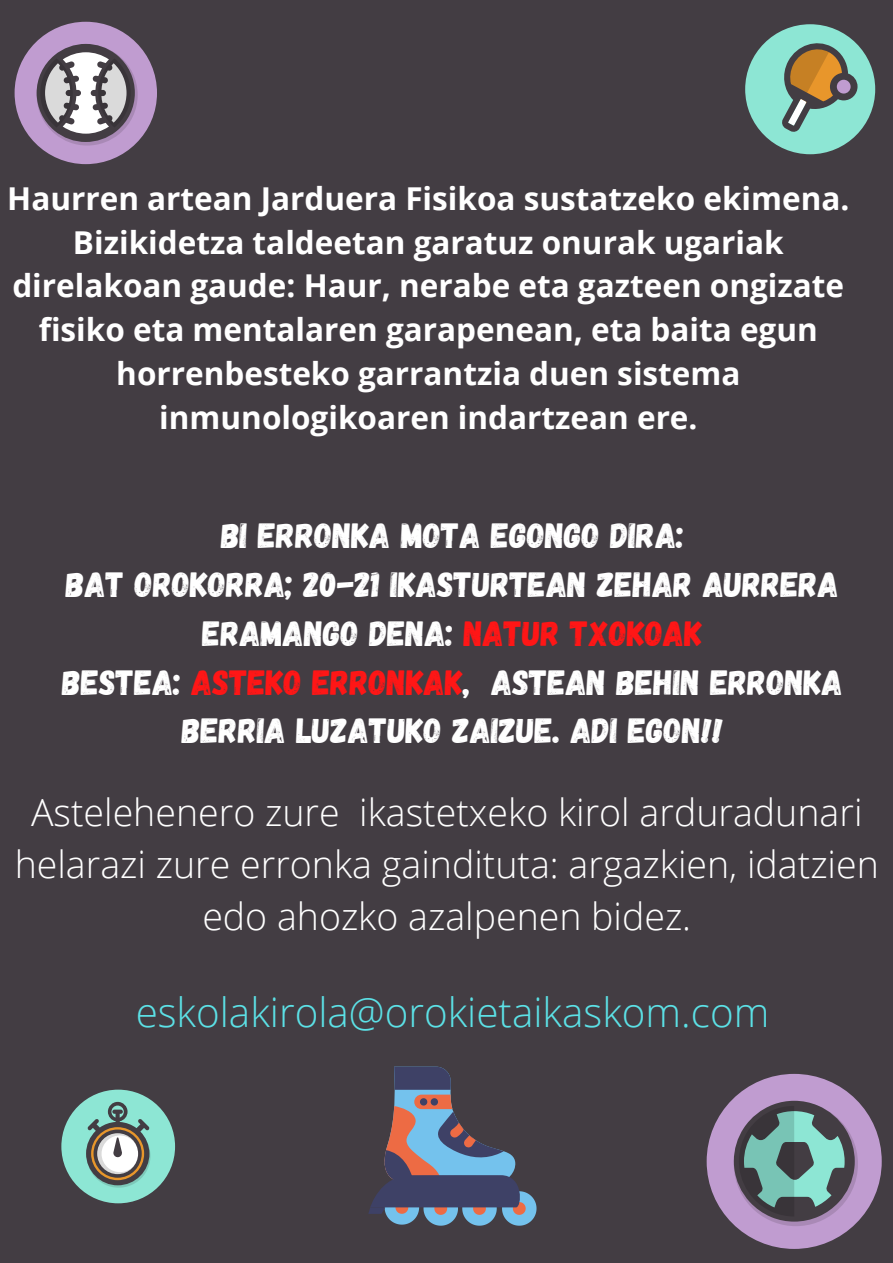
<style>
.page{position:relative;width:893px;height:1263px;background:#433d43}
.page>*{position:absolute;margin:0;border:0;box-sizing:border-box;transform-origin:0 0}
.t1{font:300 40.35px "Open Sans";color:#5ce1e6}
.t2{font:300 37.5px/52.3px "Open Sans";color:#fff;text-align:center}
.t3{font:35.03px/48.8px "Gagalin";color:#fff;text-align:center}
.t4{font:700 31.5px/43.9px "Open Sans";color:#fff;text-align:center}
.s1{color:#ff1616}
</style>
<div class="page">
<div style="left:15px;top:22px;width:142px;height:142px;background:#c09cd0;border-radius:50%"></div>
<svg style="left:37px;top:44px;width:101px;height:102px"></svg>
<svg style="left:40px;top:58px;width:33px;height:69px;background:#8e8b8e"></svg>
<svg style="left:98px;top:58px;width:33px;height:69px;background:#8e8c8e"></svg>
<div style="left:745px;top:24px;width:130px;height:130px;background:#8de6d4;border-radius:50%"></div>
<svg style="left:782px;top:36px;width:75px;height:96px"></svg>
<div style="left:706px;top:1074px;width:175px;height:175px;background:#c09cd0;border-radius:50%"></div>
<svg style="left:733px;top:1101px;width:125px;height:125px"></svg>
<div style="left:61px;top:1089px;width:114px;height:114px;background:#8de6d4;border-radius:50%"></div>
<svg style="left:86px;top:1102px;width:64px;height:86px"></svg>
<svg style="left:368px;top:1067px;width:168px;height:159px"></svg>
<p class="t4" style="left:7px;top:175px;width:843px">Haurren artean Jarduera Fisikoa sustatzeko ekimena.<br>Bizikidetza taldeetan garatuz onurak ugariak direlakoan gaude: Haur, nerabe eta gazteen ongizate fisiko eta mentalaren garapenean, eta baita egun horrenbesteko garrantzia duen sistema inmunologikoaren indartzean ere.</p>
<p class="t3" style="left:62px;top:509px;width:782px">BI ERRONKA MOTA EGONGO DIRA:<br>BAT OROKORRA; 20-21 IKASTURTEAN ZEHAR AURRERA ERAMANGO DENA: <span class="s1">NATUR TXOKOAK<br></span>BESTEA: <span class="s1">ASTEKO ERRONKAK</span>, ASTEAN BEHIN ERRONKA BERRIA LUZATUKO ZAIZUE. ADI EGON!!</p>
<p class="t2" style="left:15px;top:785px;width:865px">Astelehenero zure ikastetxeko kirol arduradunari helarazi zure erronka gaindituta: argazkien, idatzien edo ahozko azalpenen bidez.</p>
<p class="t1" style="left:136px;top:984px;width:635px">eskolakirola@orokietaikaskom.com</p>
</div>
